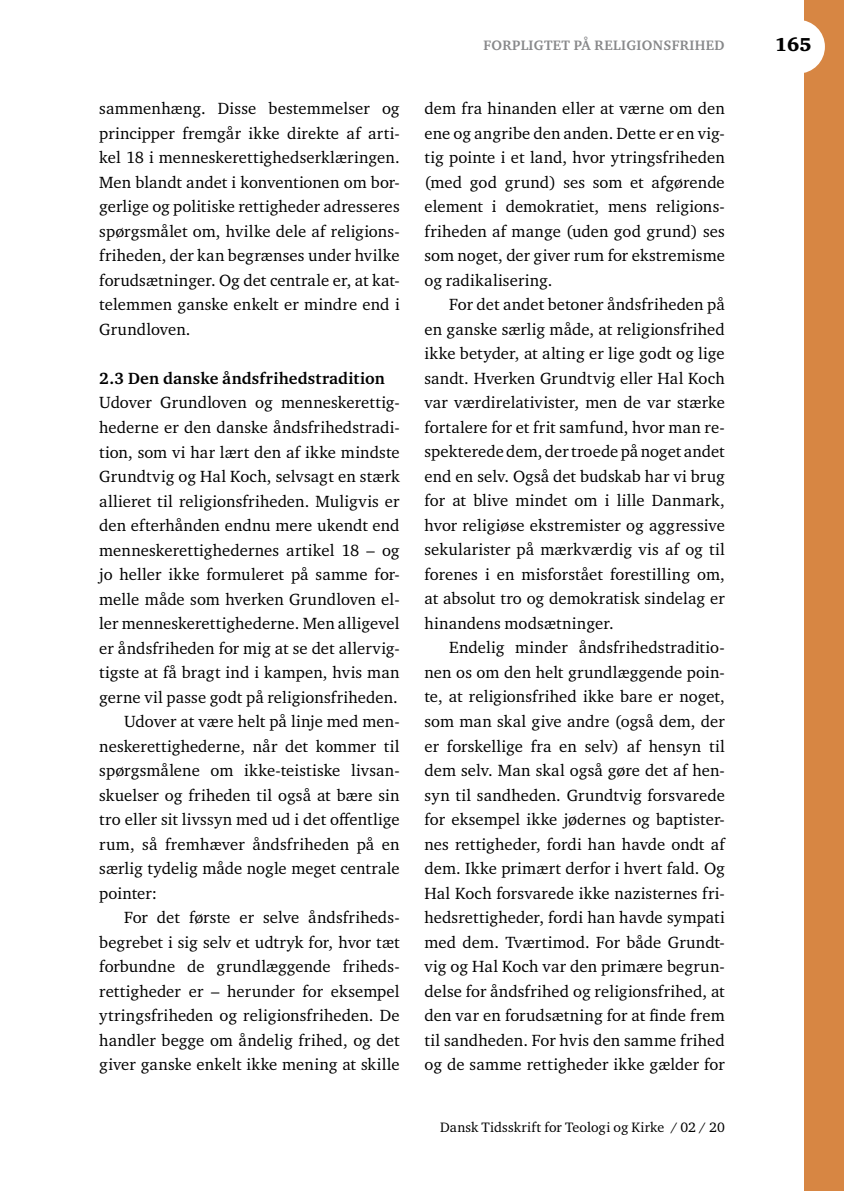
<style>
.page{position:relative;width:844px;height:1191px;background:#fff}
.page>*{position:absolute;margin:0;border:0;box-sizing:border-box;transform-origin:0 0}
.t1{font:900 19.25px "Charter ITC Std";color:#000}
.t2{font:16.62px/24.5px "Charter ITC Std";letter-spacing:.005em;color:#000;text-align:justify}
.t3{font:700 16.62px "Charter ITC Std";letter-spacing:.015em;color:#000}
.t4{font:14px "Charter ITC Std";letter-spacing:.01em;color:#000}
.t5{font:700 14px "Charter ITC Std";letter-spacing:.025em;color:#87888a}
</style>
<div class="page">
<div style="left:804px;top:0;width:39px;height:1191px;background:#d78643"></div>
<div style="left:771px;top:20px;width:53px;height:54px;background:#fff;border-radius:50%"></div>
<p class="t2" style="left:99px;top:96px;width:302px">sammenhæng. Disse bestemmelser og principper fremgår ikke direkte af arti&shy;kel 18 i menneskerettighedserklæringen.<br>Men blandt andet i konventionen om bor&shy;gerlige og politiske rettigheder adresseres spørgsmålet om, hvilke dele af religions&shy;friheden, der kan begrænses under hvilke forudsætninger. Og det centrale er, at kat&shy;telemmen ganske enkelt er mindre end i Grundloven.</p>
<p class="t3" style="left:99px;top:368px;width:287px">2.3 Den danske åndsfrihedstradition</p>
<p class="t2" style="left:99px;top:390px;width:302px">Udover Grundloven og menneskerettig-</p>
<p class="t2" style="left:99px;top:415px;width:302px">hederne er den danske åndsfrihedstradi-</p>
<p class="t2" style="left:99px;top:439px;width:302px">tion, som vi har lært den af ikke mindste</p>
<p class="t2" style="left:99px;top:464px;width:302px">Grundtvig og Hal Koch, selvsagt en stærk</p>
<p class="t2" style="left:99px;top:488px;width:302px">allieret til religionsfriheden. Muligvis er</p>
<p class="t2" style="left:99px;top:513px;width:302px">den efterhånden endnu mere ukendt end</p>
<p class="t2" style="left:99px;top:537px;width:302px">menneskerettighedernes artikel 18 – og</p>
<p class="t2" style="left:99px;top:562px;width:302px">jo heller ikke formuleret på samme for-</p>
<p class="t2" style="left:99px;top:586px;width:302px">melle måde som hverken Grundloven el-</p>
<p class="t2" style="left:99px;top:611px;width:302px">ler menneskerettighederne. Men alligevel</p>
<p class="t2" style="left:99px;top:635px;width:302px">er åndsfriheden for mig at se det allervig-</p>
<p class="t2" style="left:99px;top:660px;width:302px">tigste at få bragt ind i kampen, hvis man</p>
<p class="t2" style="left:99px;top:684px;width:300px">gerne vil passe godt på religionsfriheden.</p>
<p class="t2" style="left:124px;top:709px;width:277px">Udover at være helt på linje med men-</p>
<p class="t2" style="left:99px;top:733px;width:302px">neskerettighederne, når det kommer til</p>
<p class="t2" style="left:99px;top:758px;width:302px">spørgsmålene om ikke-teistiske livsan-</p>
<p class="t2" style="left:99px;top:782px;width:302px">skuelser og friheden til også at bære sin</p>
<p class="t2" style="left:99px;top:807px;width:302px">tro eller sit livssyn med ud i det offentlige</p>
<p class="t2" style="left:99px;top:831px;width:302px">rum, så fremhæver åndsfriheden på en</p>
<p class="t2" style="left:99px;top:856px;width:302px">særlig tydelig måde nogle meget centrale</p>
<p class="t2" style="left:99px;top:880px;width:59px">pointer:</p>
<p class="t2" style="left:124px;top:905px;width:277px">For det første er selve åndsfriheds-</p>
<p class="t2" style="left:99px;top:929px;width:302px">begrebet i sig selv et udtryk for, hvor tæt</p>
<p class="t2" style="left:99px;top:954px;width:302px">forbundne de grundlæggende friheds-</p>
<p class="t2" style="left:99px;top:978px;width:302px">rettigheder er – herunder for eksempel</p>
<p class="t2" style="left:99px;top:1003px;width:302px">ytringsfriheden og religionsfriheden. De</p>
<p class="t2" style="left:99px;top:1027px;width:302px">handler begge om åndelig frihed, og det</p>
<p class="t2" style="left:99px;top:1052px;width:302px">giver ganske enkelt ikke mening at skille</p>
<p class="t5" style="left:483px;top:37px;width:242px">FORPLIGTET PÅ RELIGIONSFRIHED</p>
<p class="t2" style="left:424px;top:96px;width:302px">dem fra hinanden eller at værne om den ene og angribe den anden. Dette er en vig&shy;tig pointe i et land, hvor ytringsfriheden (med god grund) ses som et afgørende element i demokratiet, mens religions&shy;friheden af mange (uden god grund) ses som noget, der giver rum for ekstremisme og radikalisering.</p>
<p class="t2" style="left:424px;top:292px;width:302px;text-indent:25px">For det andet betoner åndsfriheden på en ganske særlig måde, at religionsfrihed ikke betyder, at alting er lige godt og lige sandt. Hverken Grundtvig eller Hal Koch var værdirelativister, men de var stærke fortalere for et frit samfund, hvor man re&shy;spekterede dem, der troede på noget andet end en selv. Også det budskab har vi brug for at blive mindet om i lille Danmark, hvor religiøse ekstremister og aggressive sekularister på mærkværdig vis af og til forenes i en misforstået forestilling om, at absolut tro og demokratisk sindelag er hinandens modsætninger.</p>
<p class="t2" style="left:424px;top:635px;width:302px;text-indent:25px">Endelig minder åndsfrihedstraditio&shy;nen os om den helt grundlæggende poin&shy;te, at religionsfrihed ikke bare er noget, som man skal give andre (også dem, der er forskellige fra en selv) af hensyn til dem selv. Man skal også gøre det af hen&shy;syn til sandheden. Grundtvig forsvarede for eksempel ikke jødernes og baptister&shy;nes rettigheder, fordi han havde ondt af dem. Ikke primært derfor i hvert fald. Og Hal Koch forsvarede ikke nazisternes fri&shy;hedsrettigheder, fordi han havde sympati med dem. Tværtimod. For både Grundt&shy;vig og Hal Koch var den primære begrun&shy;delse for åndsfrihed og religionsfrihed, at den var en forudsætning for at finde frem til sandheden. For hvis den samme frihed og de samme rettigheder ikke gælder for</p>
<p class="t4" style="left:440px;top:1118px;width:286px">Dansk Tidsskrift for Teologi og Kirke / 02 / 20</p>
<p class="t1" style="left:774px;top:33px;width:38px">165</p>
</div>
